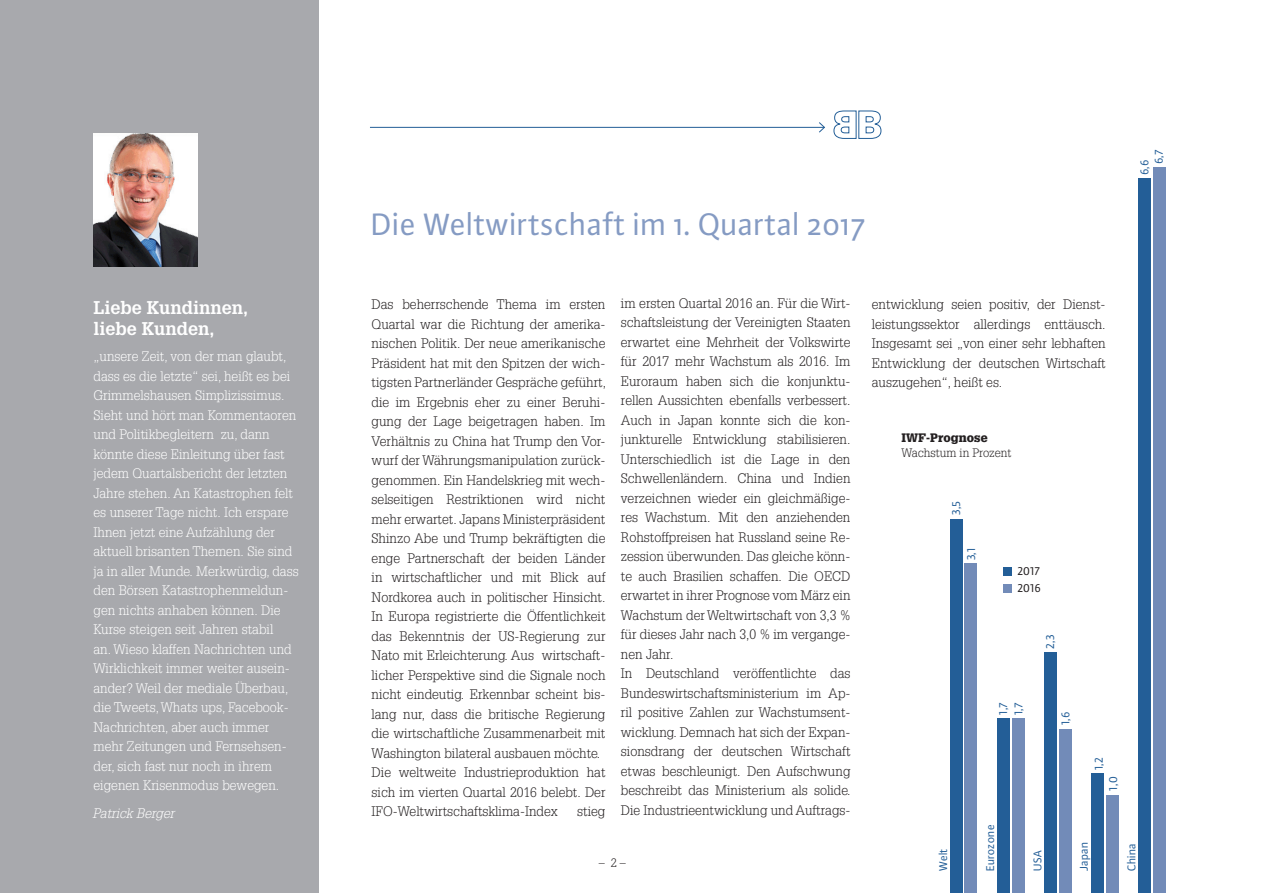
<style>
.page{position:relative;width:1263px;height:893px;background:#fff}
.page>*{position:absolute;margin:0;border:0;box-sizing:border-box;transform-origin:0 0}
.t1{font:33px "Plus Sans Normal";color:#859bc3}
.t2{font:700 18px/21.6px "Glypha LT Std";color:#fff}
.t3{font:300 13.5px/19.5px "Glypha LT Std";color:#231f20}
.t4{font:300 13.5px/19.5px "Glypha LT Std";color:#fff}
.t5{font:italic 300 13.5px "Glypha LT Std";color:#fff}
.t6{font:12px/14.4px "Plus Sans Normal LF";color:#235e97}
.t7{font:300 12px "Glypha LT Std";color:#231f20}
.t8{font:900 12px "Glypha LT Std";color:#231f20}
.t9{font:12px/17.4px "Plus Sans Normal LF";color:#231f20}
</style>
<div class="page">
<div style="left:0;top:0;width:319px;height:893px;background:#a8a9ad"></div>
<img style="left:94px;top:133px;width:103px;height:134px">
<hr style="left:370px;top:127px;width:454px;height:1px;background:#235e97">
<svg style="left:818px;top:122px;width:7px;height:11px"></svg>
<div style="left:1138px;top:178px;width:13px;height:715px;background:#235e97"></div>
<div style="left:1153px;top:167px;width:12px;height:726px;background:#728bb8"></div>
<div style="left:1091px;top:773px;width:12px;height:120px;background:#235e97"></div>
<div style="left:1106px;top:795px;width:12px;height:98px;background:#728bb8"></div>
<div style="left:1044px;top:652px;width:12px;height:241px;background:#235e97"></div>
<div style="left:1059px;top:729px;width:12px;height:164px;background:#728bb8"></div>
<div style="left:997px;top:718px;width:12px;height:175px;background:#235e97"></div>
<div style="left:1012px;top:718px;width:12px;height:175px;background:#728bb8"></div>
<div style="left:950px;top:520px;width:12px;height:373px;background:#235e97"></div>
<div style="left:965px;top:564px;width:12px;height:329px;background:#728bb8"></div>
<div style="left:1003px;top:567px;width:9px;height:9px;background:#235e97"></div>
<div style="left:1003px;top:584px;width:9px;height:9px;background:#728bb8"></div>
<svg style="left:833px;top:110px;width:49px;height:29px"></svg>
<h2 class="t2" style="left:94px;top:296px;width:156px">Liebe Kundinnen, liebe Kunden,</h2>
<p class="t4" style="left:94px;top:347px;width:207px">„unsere Zeit, von der man glaubt, dass es die letzte“ sei, heißt es bei Grimmelshausen Simplizissimus.<br>Sieht und hört man Kommentaoren und Politikbegleitern zu, dann könnte diese Einleitung über fast jedem Quartalsbericht der letzten Jahre stehen. An Katastrophen felt es unserer Tage nicht. Ich erspare Ihnen jetzt eine Aufzählung der aktuell brisanten Themen. Sie sind ja in aller Munde. Merkwürdig, dass den Börsen Katastrophenmeldun&shy;gen nichts anhaben können. Die Kurse steigen seit Jahren stabil<br>an. Wieso klaffen Nachrichten und Wirklichkeit immer weiter ausein&shy;ander? Weil der mediale Überbau, die Tweets, Whats ups, Facebook-Nachrichten, aber auch immer mehr Zeitungen und Fernsehsen&shy;der, sich fast nur noch in ihrem eigenen Krisenmodus bewegen.</p>
<p class="t5" style="left:92px;top:805px;width:83px">Patrick Berger</p>
<h1 class="t1" style="left:372px;top:202px;width:496px">Die Weltwirtschaft im 1. Quartal 2017</h1>
<p class="t6" style="left:1137px;top:164px;width:16px;text-indent:-11px;rotate:-90deg">6,6<br>6,7</p>
<p class="t3" style="left:372px;top:295px;width:236px">Das beherrschende Thema im ersten Quartal war die Richtung der amerika&shy;nischen Politik. Der neue amerikanische Präsident hat mit den Spitzen der wich&shy;tigsten Partnerländer Gespräche geführt, die im Ergebnis eher zu einer Beruhi&shy;gung der Lage beigetragen haben. Im Verhältnis zu China hat Trump den Vor&shy;wurf der Währungsmanipulation zurück&shy;genommen. Ein Handelskrieg mit wech&shy;selseitigen Restriktionen wird nicht mehr erwartet. Japans Ministerpräsident Shinzo Abe und Trump bekräftigten die enge Partnerschaft der beiden Länder in wirtschaftlicher und mit Blick auf Nordkorea auch in politischer Hinsicht.<br>In Europa registrierte die Öffentlichkeit das Bekenntnis der US-Regierung zur Nato mit Erleichterung. Aus wirtschaft&shy;licher Perspektive sind die Signale noch nicht eindeutig. Erkennbar scheint bis&shy;lang nur, dass die britische Regierung die wirtschaftliche Zusammenarbeit mit Washington bilateral ausbauen möchte.<br>Die weltweite Industrieproduktion hat sich im vierten Quartal 2016 belebt. Der IFO-Weltwirtschaftsklima-Index</p>
<p class="t3" style="left:577px;top:802px;width:30px">stieg</p>
<p class="t3" style="left:621px;top:293px;width:231px">im ersten Quartal 2016 an. Für die Wirt&shy;schaftsleistung der Vereinigten Staaten erwartet eine Mehrheit der Volkswirte für 2017 mehr Wachstum als 2016. Im Euroraum haben sich die konjunktu&shy;rellen Aussichten ebenfalls verbessert.<br>Auch in Japan konnte sich die kon&shy;junkturelle Entwicklung stabilisieren.<br>Unterschiedlich ist die Lage in den Schwellenländern. China und Indien verzeichnen wieder ein gleichmäßige&shy;res Wachstum. Mit den anziehenden Rohstoffpreisen hat Russland seine Re&shy;zession überwunden. Das gleiche könn&shy;te auch Brasilien schaffen. Die OECD erwartet in ihrer Prognose vom März ein Wachstum der Weltwirtschaft von 3,3 % für dieses Jahr nach 3,0 % im vergange&shy;nen Jahr.<br>In Deutschland veröffentlichte das Bundeswirtschaftsministerium im Ap&shy;ril positive Zahlen zur Wachstumsent&shy;wicklung. Demnach hat sich der Expan&shy;sionsdrang der deutschen Wirtschaft etwas beschleunigt. Den Aufschwung beschreibt das Ministerium als solide.<br>Die Industrieentwicklung und Auftrags-</p>
<p class="t3" style="left:872px;top:295px;width:235px;text-align:justify">entwicklung seien positiv, der Dienst&shy;leistungssektor allerdings enttäusch.<br>Insgesamt sei „von einer sehr lebhaften Entwicklung der deutschen Wirtschaft auszugehen“, heißt es.</p>
<p class="t8" style="left:901px;top:431px;width:87px">IWF-Prognose</p>
<p class="t7" style="left:901px;top:446px;width:111px">Wachstum in Prozent</p>
<p class="t6" style="left:949px;top:515px;width:16px;rotate:-90deg">3,5</p>
<p class="t6" style="left:964px;top:560px;width:14px;rotate:-90deg">3,1</p>
<p class="t9" style="left:1017px;top:562px;width:25px">2017<br>2016</p>
<p class="t6" style="left:1043px;top:649px;width:16px;rotate:-90deg">2,3</p>
<p class="t6" style="left:995px;top:715px;width:15px;rotate:-90deg">1,7</p>
<p class="t6" style="left:1011px;top:715px;width:15px;rotate:-90deg">1,7</p>
<p class="t6" style="left:1058px;top:725px;width:15px;rotate:-90deg">1,6</p>
<p class="t6" style="left:1091px;top:770px;width:15px;rotate:-90deg">1,2</p>
<p class="t6" style="left:1106px;top:791px;width:16px;rotate:-90deg">1,0</p>
<p class="t7" style="left:599px;top:856px;width:28px">– 2 –</p>
<p class="t6" style="left:936px;top:871px;width:24px;rotate:-90deg">Welt</p>
<p class="t6" style="left:983px;top:871px;width:48px;rotate:-90deg">Eurozone</p>
<p class="t6" style="left:1030px;top:871px;width:23px;rotate:-90deg">USA</p>
<p class="t6" style="left:1076px;top:871px;width:31px;rotate:-90deg">Japan</p>
<p class="t6" style="left:1124px;top:871px;width:30px;rotate:-90deg">China</p>
</div>
